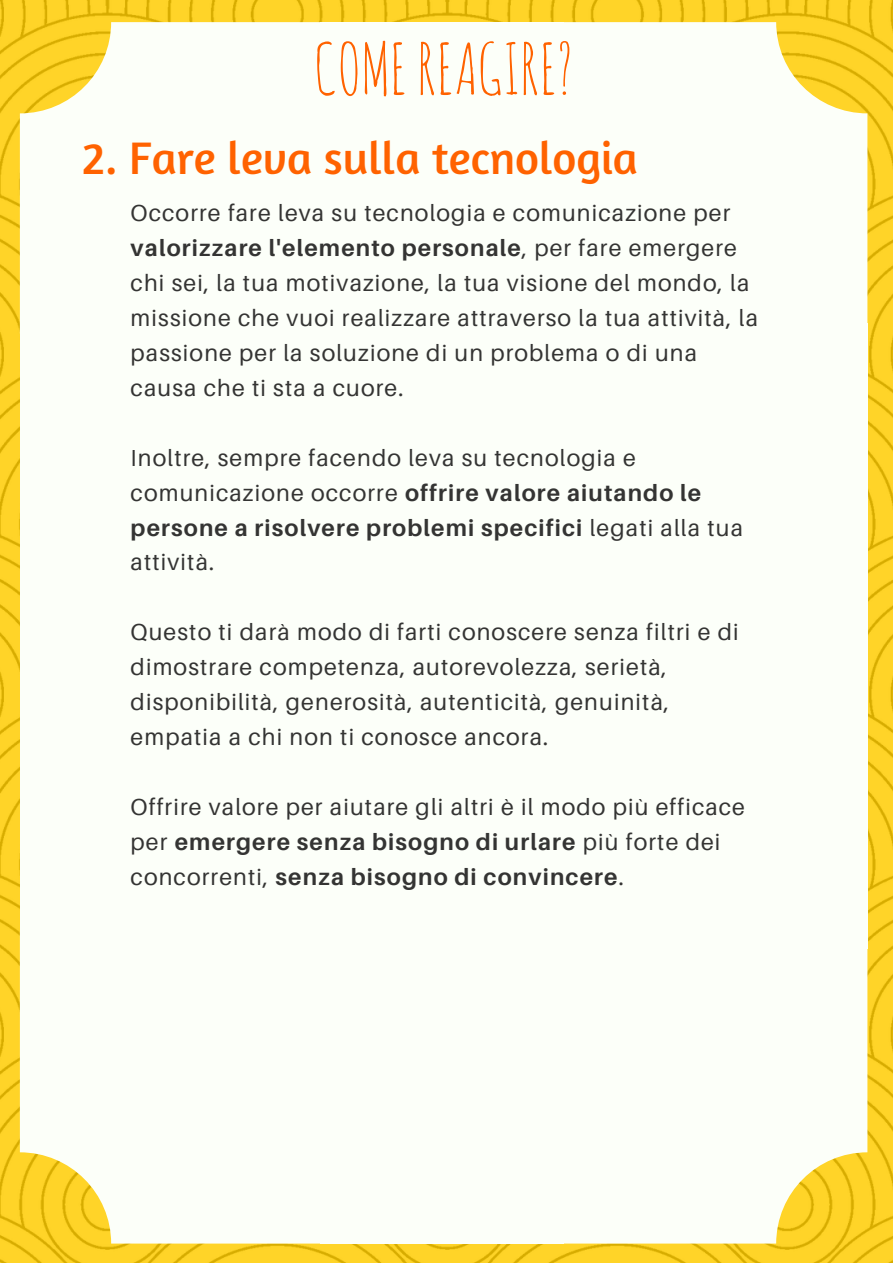
<style>
.page{position:relative;width:893px;height:1263px;background:#fff}
.page>*{position:absolute;margin:0;border:0;box-sizing:border-box;transform-origin:0 0}
.t1{font:69.6px "Amatic SC";color:#ff6200}
.t2{font:46.35px "Amaranth";color:#ff6200}
.t3{font:23.25px/35px "Aileron";letter-spacing:.05em;color:#343433}
.s1{font-weight:700}
</style>
<div class="page">
<img style="left:0;top:0;width:893px;height:1263px">
<svg style="left:20px;top:22px;width:301px;height:302px"></svg>
<div style="left:321px;top:22px;width:243px;height:311px;background:#fcfff9"></div>
<svg style="left:564px;top:22px;width:303px;height:302px"></svg>
<div style="left:20px;top:324px;width:311px;height:625px;background:#fcfff9"></div>
<div style="left:321px;top:324px;width:243px;height:625px;background:#fcfff9"></div>
<div style="left:556px;top:324px;width:311px;height:625px;background:#fcfff9"></div>
<svg style="left:20px;top:949px;width:301px;height:294px"></svg>
<div style="left:321px;top:932px;width:243px;height:311px;background:#fcfff9"></div>
<svg style="left:564px;top:949px;width:303px;height:294px"></svg>
<h1 class="t1" style="left:314px;top:24px;width:260px">COMEREAGIRE?</h1>
<h2 class="t2" style="left:82px;top:129px;width:557px">2. Fare leva sulla tecnologia</h2>
<p class="t3" style="left:131px;top:195px;width:629px">Occorre fare leva su tecnologia e comunicazione per <span class="s1">valorizzare l'elemento personale</span>, per fare emergere chi sei, la tua motivazione, la tua visione del mondo, la missione che vuoi realizzare attraverso la tua attività, la passione per la soluzione di un problema o di una causa che ti sta a cuore.</p>
<p class="t3" style="left:131px;top:440px;width:614px">Inoltre, sempre facendo leva su tecnologia e comunicazione occorre <span class="s1">offrire valore aiutando le persone a risolvere problemi specifici</span> legati alla tua attività.</p>
<p class="t3" style="left:131px;top:614px;width:609px">Questo ti darà modo di farti conoscere senza filtri e di dimostrare competenza, autorevolezza, serietà, disponibilità, generosità, autenticità, genuinità, empatia a chi non ti conosce ancora.</p>
<p class="t3" style="left:131px;top:789px;width:616px">Offrire valore per aiutare gli altri è il modo più efficace per <span class="s1">emergere senza bisogno di urlare</span> più forte dei concorrenti, <span class="s1">senza bisogno di convincere</span>.</p>
</div>
